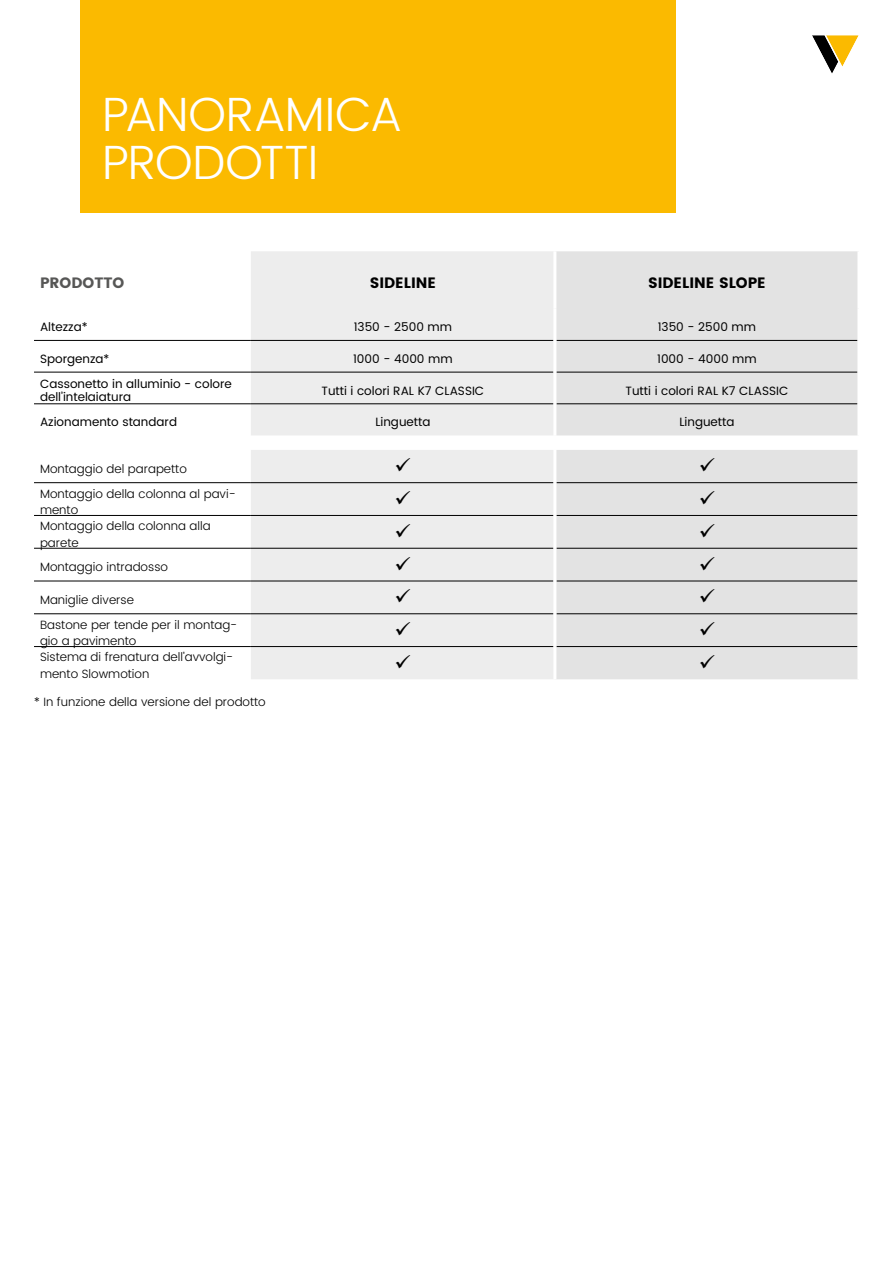
<style>
.page{position:relative;width:893px;height:1263px;background:#fff}
.page>*{position:absolute;margin:0;border:0;box-sizing:border-box;transform-origin:0 0}
.t1{font:300 48px/48px "Poppins";letter-spacing:-.025em;color:#fff}
.t2{font:700 15px "Poppins";color:#000}
.t3{font:700 15px "Poppins";color:#575756}
.t4{font:300 12px/16.5px "Poppins";color:#000}
.t5{font:12px/13.5px "Poppins";color:#000}
</style>
<div class="page">
<svg style="left:812px;top:35px;width:47px;height:39px"></svg>
<div style="left:81px;top:0;width:595px;height:213px;background:#fbba00"></div>
<svg style="left:34px;top:339px;width:217px;height:309px"></svg>
<div style="left:251px;top:251px;width:302px;height:428px;background:#ededed"></div>
<div style="left:556px;top:251px;width:301px;height:428px;background:#e3e3e3"></div>
<hr style="left:34px;top:340px;width:217px;height:1px;background:#000">
<hr style="left:251px;top:340px;width:302px;height:1px;background:#000">
<hr style="left:556px;top:340px;width:301px;height:1px;background:#000">
<hr style="left:34px;top:372px;width:217px;height:1px;background:#000">
<hr style="left:251px;top:372px;width:302px;height:1px;background:#000">
<hr style="left:556px;top:372px;width:301px;height:1px;background:#000">
<hr style="left:34px;top:404px;width:217px;height:1px;background:#000">
<hr style="left:251px;top:404px;width:302px;height:1px;background:#000">
<hr style="left:556px;top:404px;width:301px;height:1px;background:#000">
<hr style="left:34px;top:482px;width:217px;height:1px;background:#000">
<hr style="left:251px;top:482px;width:302px;height:1px;background:#000">
<hr style="left:556px;top:482px;width:301px;height:1px;background:#000">
<hr style="left:34px;top:515px;width:217px;height:1px;background:#000">
<hr style="left:251px;top:515px;width:302px;height:1px;background:#000">
<hr style="left:556px;top:515px;width:301px;height:1px;background:#000">
<hr style="left:34px;top:548px;width:217px;height:1px;background:#000">
<hr style="left:251px;top:548px;width:302px;height:1px;background:#000">
<hr style="left:556px;top:548px;width:301px;height:1px;background:#000">
<hr style="left:34px;top:581px;width:217px;height:1px;background:#000">
<hr style="left:251px;top:581px;width:302px;height:1px;background:#000">
<hr style="left:556px;top:581px;width:301px;height:1px;background:#000">
<hr style="left:34px;top:613px;width:217px;height:1px;background:#000">
<hr style="left:251px;top:613px;width:302px;height:1px;background:#000">
<hr style="left:556px;top:613px;width:301px;height:1px;background:#000">
<hr style="left:34px;top:646px;width:217px;height:1px;background:#000">
<hr style="left:251px;top:646px;width:302px;height:1px;background:#000">
<hr style="left:556px;top:646px;width:301px;height:1px;background:#000">
<svg style="left:396px;top:458px;width:14px;height:14px"></svg>
<svg style="left:700px;top:458px;width:14px;height:14px"></svg>
<svg style="left:396px;top:491px;width:14px;height:14px"></svg>
<svg style="left:700px;top:491px;width:14px;height:14px"></svg>
<svg style="left:396px;top:524px;width:14px;height:13px"></svg>
<svg style="left:700px;top:524px;width:14px;height:13px"></svg>
<svg style="left:396px;top:556px;width:14px;height:14px"></svg>
<svg style="left:700px;top:556px;width:14px;height:14px"></svg>
<svg style="left:396px;top:589px;width:14px;height:14px"></svg>
<svg style="left:700px;top:589px;width:14px;height:14px"></svg>
<svg style="left:396px;top:622px;width:14px;height:14px"></svg>
<svg style="left:700px;top:622px;width:14px;height:14px"></svg>
<svg style="left:396px;top:655px;width:14px;height:13px"></svg>
<svg style="left:700px;top:655px;width:14px;height:13px"></svg>
<h1 class="t1" style="left:102px;top:92px;width:302px">PANORAMICA<br>PRODOTTI</h1>
<p class="t3" style="left:40px;top:274px;width:86px">PRODOTTO</p>
<p class="t2" style="left:370px;top:274px;width:68px">SIDELINE</p>
<p class="t2" style="left:648px;top:274px;width:119px">SIDELINE SLOPE</p>
<p class="t5" style="left:40px;top:321px;width:49px">Altezza*</p>
<p class="t5" style="left:354px;top:321px;width:100px">1350 - 2500 mm</p>
<p class="t5" style="left:658px;top:321px;width:100px">1350 - 2500 mm</p>
<p class="t5" style="left:40px;top:352px;width:71px">Sporgenza*</p>
<p class="t5" style="left:353px;top:352px;width:101px">1000 - 4000 mm</p>
<p class="t5" style="left:657px;top:352px;width:101px">1000 - 4000 mm</p>
<p class="t5" style="left:40px;top:377px;width:193px">Cassonetto in alluminio - colore dell’intelaiatura</p>
<p class="t5" style="left:321px;top:384px;width:164px">Tutti i colori RAL K7 CLASSIC</p>
<p class="t5" style="left:626px;top:384px;width:164px">Tutti i colori RAL K7 CLASSIC</p>
<p class="t5" style="left:40px;top:416px;width:139px">Azionamento standard</p>
<p class="t5" style="left:375px;top:416px;width:57px">Linguetta</p>
<p class="t5" style="left:679px;top:416px;width:57px">Linguetta</p>
<p class="t4" style="left:40px;top:461px;width:148px">Montaggio del parapetto</p>
<p class="t4" style="left:40px;top:485px;width:197px">Montaggio della colonna al pavi&shy;mento</p>
<p class="t4" style="left:40px;top:518px;width:172px">Montaggio della colonna alla parete</p>
<p class="t4" style="left:40px;top:559px;width:130px">Montaggio intradosso</p>
<p class="t4" style="left:40px;top:592px;width:95px">Maniglie diverse</p>
<p class="t4" style="left:40px;top:617px;width:199px">Bastone per tende per il montag&shy;gio a pavimento</p>
<p class="t4" style="left:40px;top:649px;width:195px">Sistema di frenatura dell’avvolgi&shy;mento Slowmotion</p>
<p class="t4" style="left:34px;top:694px;width:233px">* In funzione della versione del prodotto</p>
</div>
